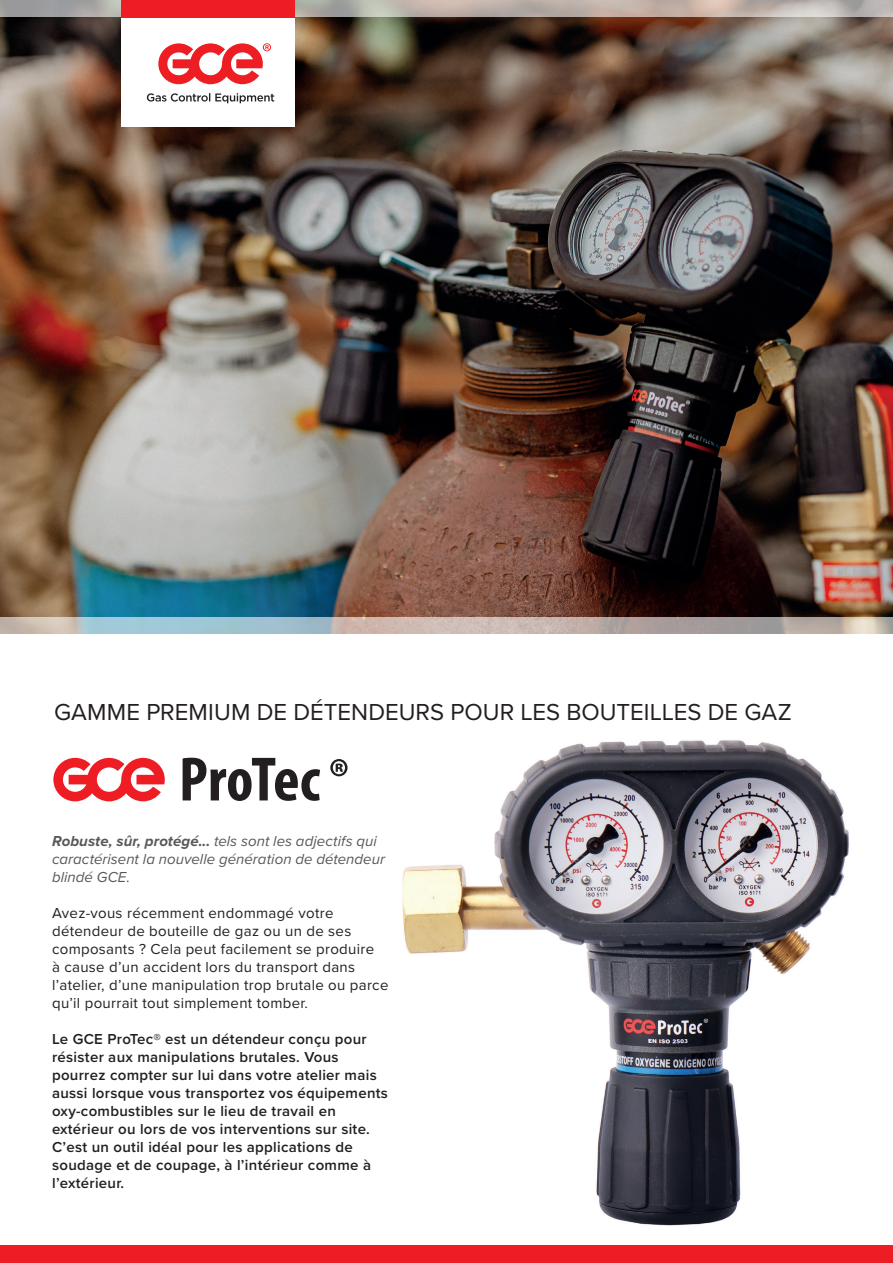
<style>
.page{position:relative;width:893px;height:1263px;background:#fff}
.page>*{position:absolute;margin:0;border:0;box-sizing:border-box;transform-origin:0 0}
.t1{font:24px "Proxima Nova";color:#231f20}
.t2{font:600 15px/18px "Proxima Nova";letter-spacing:.02em;color:#231f20}
.t3{font:15px/18px "Proxima Nova";letter-spacing:.02em;color:#231f20}
.t4{font:italic 15px/18px "Proxima Nova";letter-spacing:.005em;color:#57585a}
.s1{font-weight:700}
</style>
<div class="page">
<img style="left:402px;top:740px;width:447px;height:486px">
<img style="left:0;top:17px;width:893px;height:601px">
<svg style="left:0;top:618px;width:893px;height:16px;background:#b6b6b5"></svg>
<svg style="left:0;top:0;width:893px;height:17px;background:#b8afa9"></svg>
<div style="left:121px;top:0;width:174px;height:127px;background:#fff"></div>
<div style="left:121px;top:0;width:174px;height:17px;background:#ee1d23"></div>
<svg style="left:147px;top:93px;width:127px;height:10px"></svg>
<svg style="left:158px;top:43px;width:113px;height:41px"></svg>
<div style="left:0;top:1246px;width:893px;height:17px;background:#ee1d23"></div>
<svg style="left:53px;top:758px;width:112px;height:43px"></svg>
<svg style="left:183px;top:758px;width:137px;height:43px"></svg>
<svg style="left:330px;top:759px;width:18px;height:17px"></svg>
<h1 class="t1" style="left:54px;top:694px;width:739px">GAMME PREMIUM DE DÉTENDEURS POUR LES BOUTEILLES DE GAZ</h1>
<p class="t4" style="left:52px;top:831px;width:334px"><span class="s1">Robuste, sûr, protégé...</span> tels sont les adjectifs qui caractérisent la nouvelle génération de détendeur blindé GCE.</p>
<p class="t3" style="left:52px;top:903px;width:338px">Avez-vous récemment endommagé votre détendeur de bouteille de gaz ou un de ses composants ? Cela peut facilement se produire<br>à cause d’un accident lors du transport dans l’atelier, d’une manipulation trop brutale ou parce qu’il pourrait tout simplement tomber.</p>
<p class="t2" style="left:52px;top:1030px;width:337px">Le GCE ProTec® est un détendeur conçu pour résister aux manipulations brutales. Vous pourrez compter sur lui dans votre atelier mais aussi lorsque vous transportez vos équipements oxy-combustibles sur le lieu de travail en extérieur ou lors de vos interventions sur site.<br>C’est un outil idéal pour les applications de soudage et de coupage, à l’intérieur comme à l’extérieur.</p>
</div>
